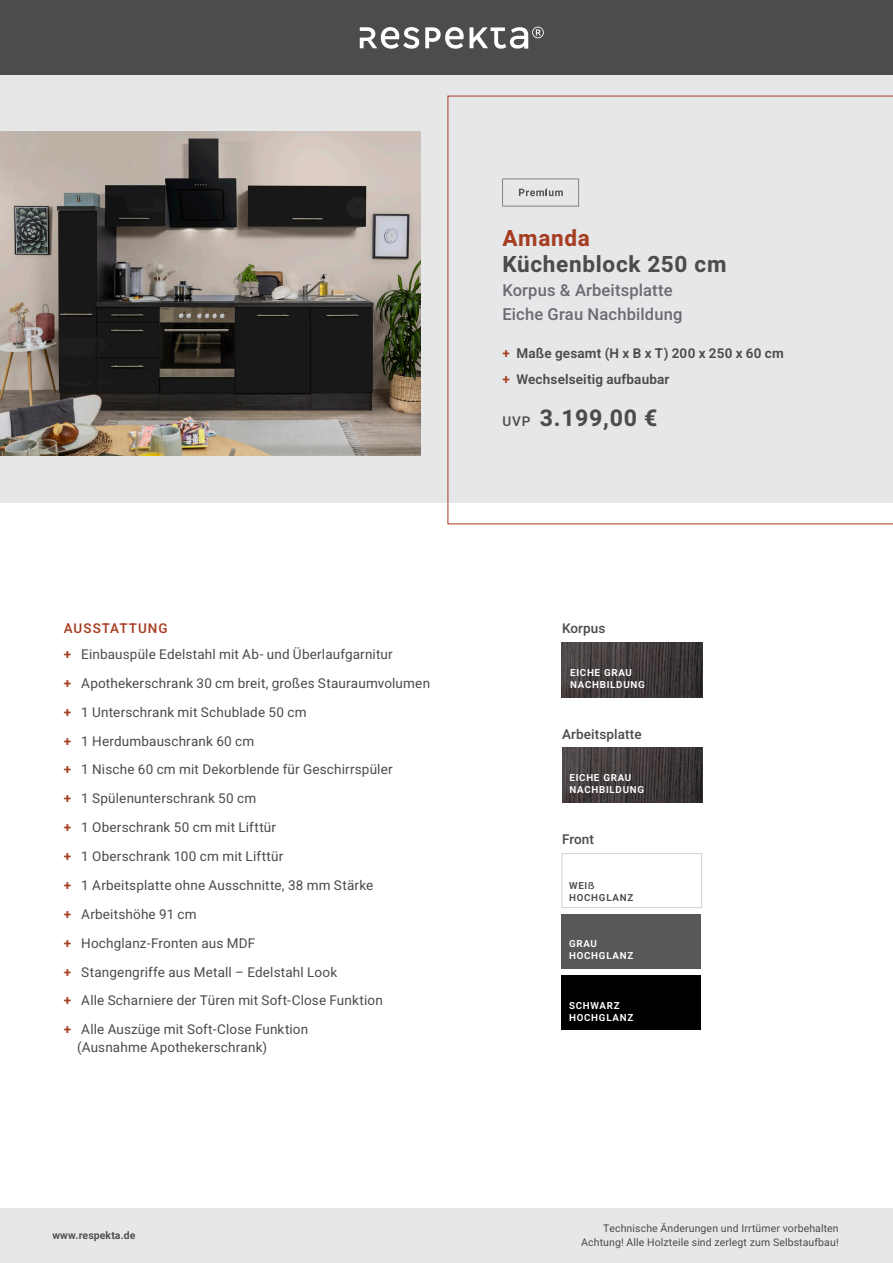
<style>
.page{position:relative;width:893px;height:1263px;background:#fff}
.page>*{position:absolute;margin:0;border:0;box-sizing:border-box;transform-origin:0 0}
.t1{font:700 23.1px "Heebo";color:#4b4c4d}
.t2{font:700 22.5px "Heebo";letter-spacing:.03em;color:#4b4c4d}
.t3{font:700 22.5px "Heebo";letter-spacing:.03em;color:#a63e22}
.t4{font:500 16.5px "Heebo";letter-spacing:.01em;color:#6c6d70}
.Absatzformat_2{font:13.5px/18px "Heebo";letter-spacing:.015em;color:#4b4c4d}
.Absatzformat_2-2{font:600 13.5px "Heebo";letter-spacing:.01em;color:#4b4c4d}
.t5{font:500 13.5px "Heebo";letter-spacing:.01em;color:#4b4c4d}
.t6{font:500 13.5px "Heebo";letter-spacing:.075em;color:#a63e22}
.t7{font:10.5px/13.5px "Heebo";letter-spacing:.01em;color:#4b4c4d;text-align:right}
.t8{font:600 10.5px "Heebo";letter-spacing:.01em;color:#4b4c4d}
.t9{font:600 9.75px/12px "Heebo";letter-spacing:.075em;color:#fff}
.t10{font:600 9.75px "Heebo";letter-spacing:.075em;color:#4b4c4d}
.s1{color:#a63e22}
.s2{font-weight:500;font-size:13.5px}
.s3{font-weight:600;color:#a63e22}
.s4{font-weight:500}
</style>
<div class="page">
<div style="left:0;top:0;width:893px;height:75px;background:#4b4c4d"></div>
<div style="left:0;top:1208px;width:893px;height:55px;background:#e6e7e9"></div>
<svg style="left:360px;top:27px;width:59px;height:22px"></svg>
<svg style="left:425px;top:27px;width:119px;height:22px"></svg>
<div style="left:0;top:75px;width:893px;height:428px;background:#e6e7e9"></div>
<svg style="left:448px;top:96px;width:445px;height:428px"></svg>
<img style="left:0;top:131px;width:421px;height:324px">
<svg style="left:502px;top:179px;width:77px;height:27px"></svg>
<img style="left:562px;top:643px;width:140px;height:55px">
<img style="left:562px;top:748px;width:140px;height:54px">
<div style="left:562px;top:975px;width:139px;height:55px;background:#000001"></div>
<div style="left:562px;top:914px;width:139px;height:55px;background:#57585a"></div>
<div style="left:562px;top:853px;width:140px;height:55px;background:#fff;border:1px solid #d1d2d4"></div>
<p class="t3" style="left:502px;top:222px;width:89px">Amanda</p>
<p class="t2" style="left:502px;top:249px;width:226px">Küchenblock 250 cm</p>
<p class="t4" style="left:502px;top:279px;width:172px">Korpus &amp; Arbeitsplatte</p>
<p class="t4" style="left:502px;top:303px;width:182px">Eiche Grau Nachbildung</p>
<p class="Absatzformat_2-2" style="left:502px;top:344px;width:283px"><span class="s1">+</span> Maße gesamt (H x B x T) 200 x 250 x 60 cm</p>
<p class="Absatzformat_2-2" style="left:502px;top:369px;width:169px"><span class="s1">+</span> Wechselseitig aufbaubar</p>
<p class="t1" style="left:502px;top:402px;width:157px"><span class="s2">UVP</span> 3.199,00 €</p>
<p class="t6" style="left:64px;top:619px;width:105px">AUSSTATTUNG</p>
<p class="Absatzformat_2" style="left:64px;top:645px;width:331px"><span class="s3">+</span> Einbauspüle Edelstahl mit Ab- und Überlaufgarnitur</p>
<p class="Absatzformat_2" style="left:64px;top:674px;width:368px"><span class="s3">+</span> Apothekerschrank 30 cm breit, großes Stauraumvolumen</p>
<p class="Absatzformat_2" style="left:64px;top:703px;width:244px"><span class="s3">+</span> 1 Unterschrank mit Schublade 50 cm</p>
<p class="Absatzformat_2" style="left:64px;top:732px;width:192px"><span class="s3">+</span> 1 Herdumbauschrank 60 cm</p>
<p class="Absatzformat_2" style="left:64px;top:761px;width:330px"><span class="s3">+</span> 1 Nische 60 cm mit Dekorblende für Geschirrspüler</p>
<p class="Absatzformat_2" style="left:64px;top:789px;width:194px"><span class="s3">+</span> 1 Spülenunterschrank 50 cm</p>
<p class="Absatzformat_2" style="left:64px;top:818px;width:214px"><span class="s3">+</span> 1 Oberschrank 50 cm mit Lifttür</p>
<p class="Absatzformat_2" style="left:64px;top:847px;width:221px"><span class="s3">+</span> 1 Oberschrank 100 cm mit Lifttür</p>
<p class="Absatzformat_2" style="left:64px;top:876px;width:311px"><span class="s3">+</span> 1 Arbeitsplatte ohne Ausschnitte, 38 mm Stärke</p>
<p class="Absatzformat_2" style="left:64px;top:905px;width:134px"><span class="s3">+</span> Arbeitshöhe 91 cm</p>
<p class="Absatzformat_2" style="left:64px;top:934px;width:193px"><span class="s3">+</span> Hochglanz-Fronten aus MDF</p>
<p class="Absatzformat_2" style="left:64px;top:963px;width:275px"><span class="s3">+</span> Stangengriffe aus Metall – Edelstahl Look</p>
<p class="Absatzformat_2" style="left:64px;top:992px;width:321px"><span class="s3">+</span> Alle Scharniere der Türen mit Soft-Close Funktion</p>
<p class="Absatzformat_2" style="left:77px;top:1020px;width:233px;text-indent:-13px"><span class="s3">+</span> Alle Auszüge mit Soft-Close Funktion (Ausnahme Apothekerschrank)</p>
<p class="t5" style="left:562px;top:619px;width:45px">Korpus</p>
<p class="t9" style="left:570px;top:667px;width:63px">EICHE GRAU</p>
<p class="t9" style="left:570px;top:679px;width:76px">NACHBILDUNG</p>
<p class="t5" style="left:562px;top:725px;width:81px">Arbeitsplatte</p>
<p class="t9" style="left:569px;top:771px;width:63px">EICHE GRAU</p>
<p class="t9" style="left:569px;top:783px;width:76px">NACHBILDUNG</p>
<p class="t5" style="left:562px;top:830px;width:34px">Front</p>
<p class="t10" style="left:569px;top:878px;width:27px">WEI<span class="s4">ẞ</span></p>
<p class="t10" style="left:569px;top:890px;width:66px">HOCHGLANZ</p>
<p class="t9" style="left:569px;top:938px;width:66px">GRAU<br>HOCHGLANZ</p>
<p class="t9" style="left:569px;top:999px;width:66px">SCHWARZ<br>HOCHGLANZ</p>
<p class="t8" style="left:52px;top:1228px;width:85px">www.respekta.de</p>
<p class="t7" style="left:581px;top:1222px;width:259px">Technische Änderungen und Irrtümer vorbehalten<br>Achtung! Alle Holzteile sind zerlegt zum Selbstaufbau!</p>
</div>
